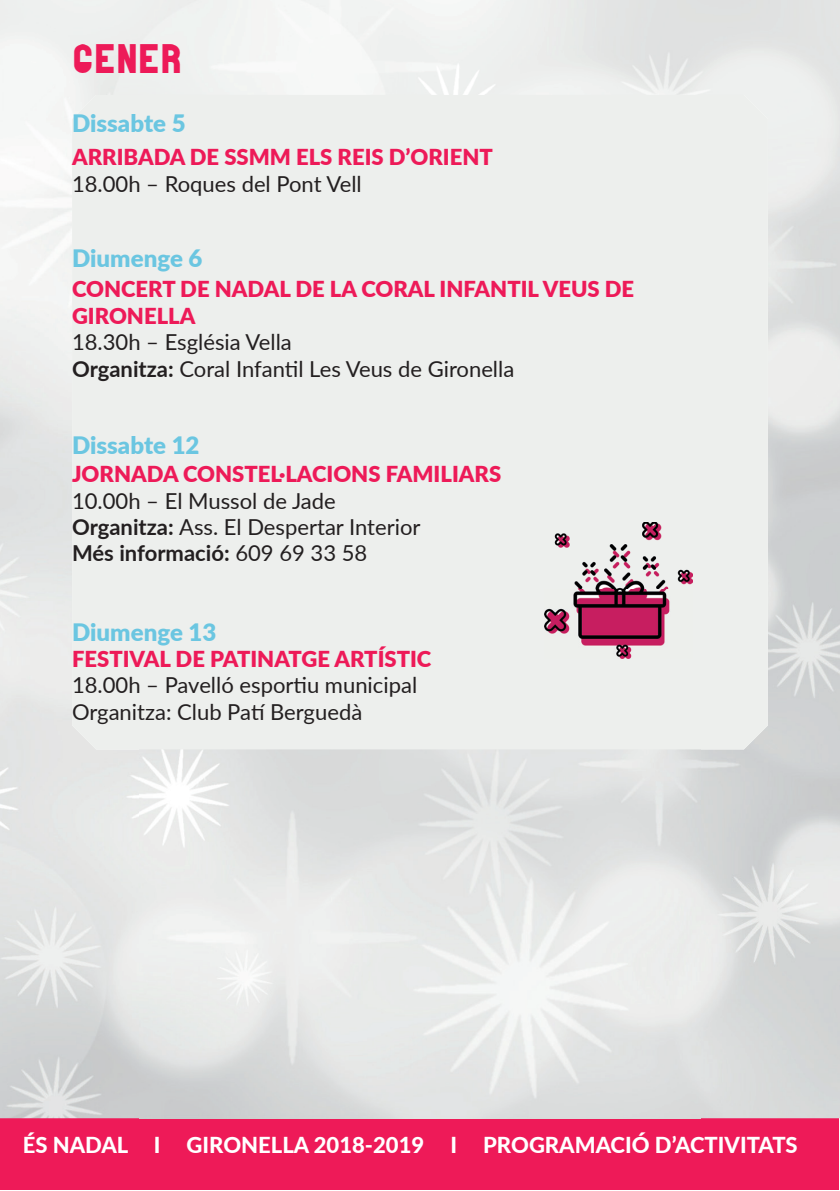
<style>
.page{position:relative;width:840px;height:1191px;background:#fff}
.page>*{position:absolute;margin:0;border:0;box-sizing:border-box;transform-origin:0 0}
.t1{font:44px "absender";color:#ed1a58}
.t2{font:900 24px "Lato";color:#6bc6e1}
.t3{font:22px/26.4px "Lato";color:#231f20}
.t4{font:900 22px/26.4px "Lato";color:#ed1a58}
.t5{font:800 22px "Lato";color:#fff}
.s1{font-weight:700}
</style>
<div class="page">
<div style="left:0;top:1118px;width:838px;height:72px;background:#ee1a58"></div>
<img style="left:0;top:139px;width:139px;height:979px">
<img style="left:700px;top:139px;width:139px;height:979px">
<div style="left:72px;top:95px;width:695px;height:654px;background:#edefed"></div>
<img style="left:544px;top:522px;width:148px;height:136px">
<h1 class="t1" style="left:72px;top:41px;width:111px">GENER</h1>
<p class="t2" style="left:72px;top:105px;width:115px">Dissabte 5</p>
<p class="t4" style="left:72px;top:143px;width:422px">ARRIBADA DE SSMM ELS REIS D’ORIENT</p>
<p class="t3" style="left:72px;top:169px;width:291px">18.00h – Roques del Pont Vell</p>
<p class="t2" style="left:72px;top:240px;width:132px">Diumenge 6</p>
<p class="t4" style="left:72px;top:275px;width:563px">CONCERT DE NADAL DE LA CORAL INFANTIL VEUS DE<br>GIRONELLA</p>
<p class="t3" style="left:72px;top:328px;width:443px">18.30h – Església Vella<br><span class="s1">Organitza:</span> Coral Infantil Les Veus de Gironella</p>
<p class="t2" style="left:72px;top:427px;width:129px">Dissabte 12</p>
<p class="t4" style="left:72px;top:460px;width:430px">JORNADA CONSTEL·LACIONS FAMILIARS</p>
<p class="t3" style="left:72px;top:486px;width:350px">10.00h – El Mussol de Jade<br><span class="s1">Organitza:</span> Ass. El Despertar Interior<br><span class="s1">Més informació:</span> 609 69 33 58</p>
<p class="t2" style="left:72px;top:614px;width:146px">Diumenge 13</p>
<p class="t4" style="left:72px;top:645px;width:360px">FESTIVAL DE PATINATGE ARTÍSTIC</p>
<p class="t3" style="left:72px;top:671px;width:346px">18.00h – Pavelló esportiu municipal<br>Organitza: Club Patí Berguedà</p>
<p class="t5" style="left:23px;top:1129px;width:776px">ÉS NADAL I GIRONELLA 2018-2019 I PROGRAMACIÓ D’ACTIVITATS</p>
</div>
